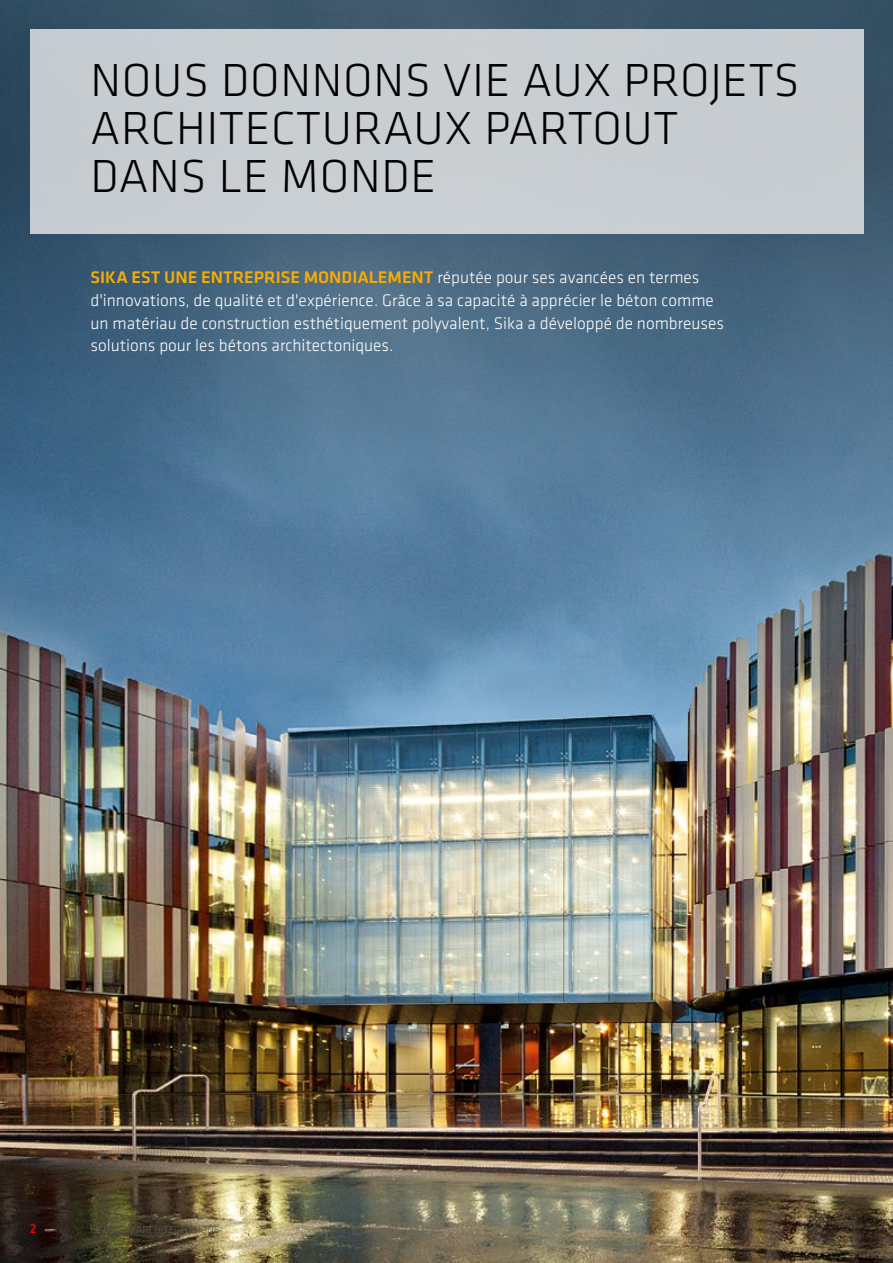
<style>
.page{position:relative;width:893px;height:1263px;background:#fff}
.page>*{position:absolute;margin:0;border:0;box-sizing:border-box;transform-origin:0 0}
.t1{font:300 48px/48px "Klavika";letter-spacing:.015em;color:#000}
.t2{font:300 17.4px/22.6px "Klavika";color:#fff}
.t3{font:500 13.5px "Klavika";color:#e3000b}
.t4{font:300 10.5px "Klavika";color:#565655}
.s1{font-weight:500;color:#f8ac00}
</style>
<div class="page">
<img style="left:0;top:992px;width:893px;height:271px">
<img style="left:0;top:0;width:893px;height:992px">
<div style="left:30px;top:30px;width:833px;height:204px;background:#c8cdd1"></div>
<h1 class="t1" style="left:91px;top:55px;width:711px">NOUS DONNONS VIE AUX PROJETS<br>ARCHITECTURAUX PARTOUT<br>DANS LE MONDE</h1>
<p class="t2" style="left:91px;top:266px;width:635px"><span class="s1">SIKA EST UNE ENTREPRISE MONDIALEMENT</span> réputée pour ses avancées en termes d'innovations, de qualité et d'expérience. Grâce à sa capacité à apprécier le béton comme un matériau de construction esthétiquement polyvalent, Sika a développé de nombreuses solutions pour les bétons architectoniques.</p>
<p class="t3" style="left:30px;top:1219px;width:8px">2</p>
<p class="t4" style="left:91px;top:1223px;width:130px">LE BÉTON ARCHITECTONIQUE</p>
</div>
